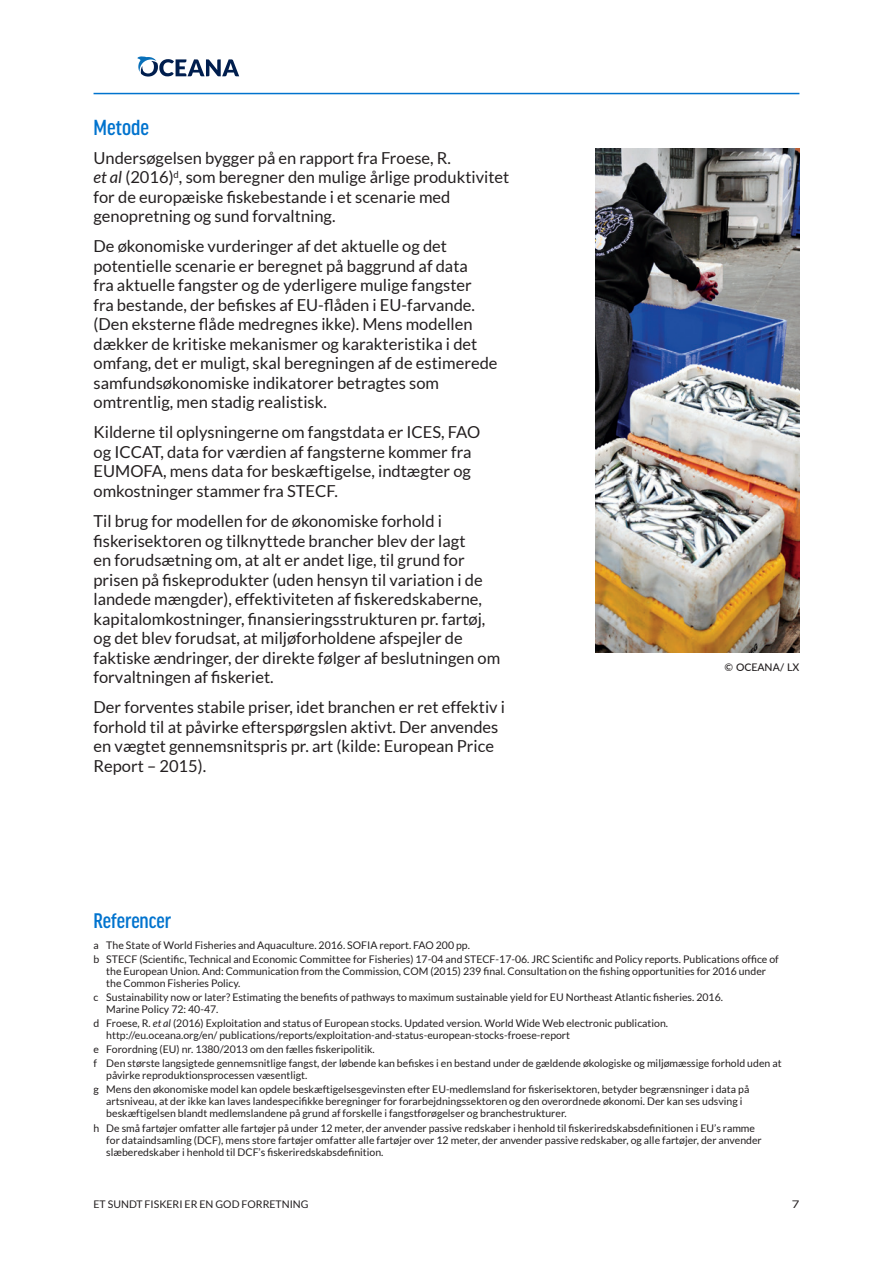
<style>
.page{position:relative;width:893px;height:1263px;background:#fff}
.page>*{position:absolute;margin:0;border:0;box-sizing:border-box;transform-origin:0 0}
.t1{font:500 condensed 23.25px "Good Headline OT";color:#0073ce}
.t2{font:500 condensed 22.5px "Good Headline OT";color:#0073ce}
.t3{font:16.5px/19.5px "Lato";color:#231f20}
.t4{font:10.5px/12px "Lato";color:#231f20}
.t5{font:500 10.5px "Lato";color:#231f20}
.t6{font:10.5px "Lato";color:#231f20;scale:1.26 1}
.s1{font-style:italic}
</style>
<div class="page">
<svg style="left:137px;top:56px;width:102px;height:20px"></svg>
<hr style="left:94px;top:93px;width:705px;height:1px;background:#0073ce">
<img style="left:595px;top:149px;width:204px;height:504px">
<h1 class="t1" style="left:94px;top:117px;width:57px">Metode</h1>
<h3 class="t3" style="left:94px;top:148px;width:417px">Undersøgelsen bygger på en rapport fra Froese, R.<br><span class="s1">et al</span> (2016)<sup>d</sup>, som beregner den mulige årlige produktivitet for de europæiske fiskebestande i et scenarie med genopretning og sund forvaltning.</h3>
<p class="t3" style="left:94px;top:236px;width:405px">De økonomiske vurderinger af det aktuelle og det potentielle scenarie er beregnet på baggrund af data<br>fra aktuelle fangster og de yderligere mulige fangster<br>fra bestande, der befiskes af EU-flåden i EU-farvande. (Den eksterne flåde medregnes ikke). Mens modellen dækker de kritiske mekanismer og karakteristika i det omfang, det er muligt, skal beregningen af de estimerede samfundsøkonomiske indikatorer betragtes som omtrentlig, men stadig realistisk.</p>
<h3 class="t3" style="left:94px;top:423px;width:388px">Kilderne til oplysningerne om fangstdata er ICES, FAO og ICCAT, data for værdien af fangsterne kommer fra EUMOFA, mens data for beskæftigelse, indtægter og omkostninger stammer fra STECF.</h3>
<p class="t3" style="left:94px;top:511px;width:408px">Til brug for modellen for de økonomiske forhold i fiskerisektoren og tilknyttede brancher blev der lagt<br>en forudsætning om, at alt er andet lige, til grund for prisen på fiskeprodukter (uden hensyn til variation i de landede mængder), effektiviteten af fiskeredskaberne, kapitalomkostninger, finansieringsstrukturen pr. fartøj, og det blev forudsat, at miljøforholdene afspejler de faktiske ændringer, der direkte følger af beslutningen om forvaltningen af fiskeriet.</p>
<h3 class="t3" style="left:94px;top:697px;width:413px">Der forventes stabile priser, idet branchen er ret effektiv i forhold til at påvirke efterspørgslen aktivt. Der anvendes en vægtet gennemsnitspris pr. art (kilde: European Price Report – 2015).</h3>
<p class="t5" style="left:725px;top:660px;width:76px">© OCEANA/ LX</p>
<h2 class="t2" style="left:94px;top:910px;width:79px">Referencer</h2>
<p class="t4" style="left:94px;top:938px;width:687px;line-height:14.1px">a The State of World Fisheries and Aquaculture. 2016. SOFIA report. FAO 200 pp.<br>b STECF (Scientific, Technical and Economic Committee for Fisheries) 17-04 and STECF-17-06. JRC Scientific and Policy reports. Publications office of</p>
<p class="t4" style="left:106px;top:965px;width:661px">the European Union. And: Communication from the Commission, COM (2015) 239 final. Consultation on the fishing opportunities for 2016 under the Common Fisheries Policy.</p>
<p class="t4" style="left:106px;top:991px;width:618px;text-indent:-13px">c Sustainability now or later? Estimating the benefits of pathways to maximum sustainable yield for EU Northeast Atlantic fisheries. 2016.<br>Marine Policy 72: 40-47.</p>
<p class="t4" style="left:106px;top:1017px;width:563px;text-indent:-13px">d Froese, R. <span class="s1">et al</span> (2016) Exploitation and status of European stocks. Updated version. World Wide Web electronic publication. http://eu.oceana.org/en/ publications/reports/exploitation-and-status-european-stocks-froese-report</p>
<p class="t4" style="left:94px;top:1042px;width:690px;line-height:14.1px">e Forordning (EU) nr. 1380/2013 om den fælles fiskeripolitik.<br>f Den største langsigtede gennemsnitlige fangst, der løbende kan befiskes i en bestand under de gældende økologiske og miljømæssige forhold uden at</p>
<p class="t4" style="left:94px;top:1068px;width:657px;line-height:14.1px;text-indent:13px">påvirke reproduktionsprocessen væsentligt.<br>g Mens den økonomiske model kan opdele beskæftigelsesgevinsten efter EU-medlemsland for fiskerisektoren, betyder begrænsninger i data på</p>
<p class="t4" style="left:106px;top:1095px;width:638px">artsniveau, at der ikke kan laves landespecifikke beregninger for forarbejdningssektoren og den overordnede økonomi. Der kan ses udsving i beskæftigelsen blandt medlemslandene på grund af forskelle i fangstforøgelser og branchestrukturer.</p>
<p class="t4" style="left:106px;top:1122px;width:657px;text-indent:-13px">h De små fartøjer omfatter alle fartøjer på under 12 meter, der anvender passive redskaber i henhold til fiskeriredskabsdefinitionen i EU’s ramme for dataindsamling (DCF), mens store fartøjer omfatter alle fartøjer over 12 meter, der anvender passive redskaber, og alle fartøjer, der anvender slæberedskaber i henhold til DCF’s fiskeriredskabsdefinition.</p>
<p class="t4" style="left:94px;top:1198px;width:217px">ET SUNDT FISKERI ER EN GOD FORRETNING</p>
<p class="t6" style="left:792px;top:1198px;width:8px">7</p>
</div>
